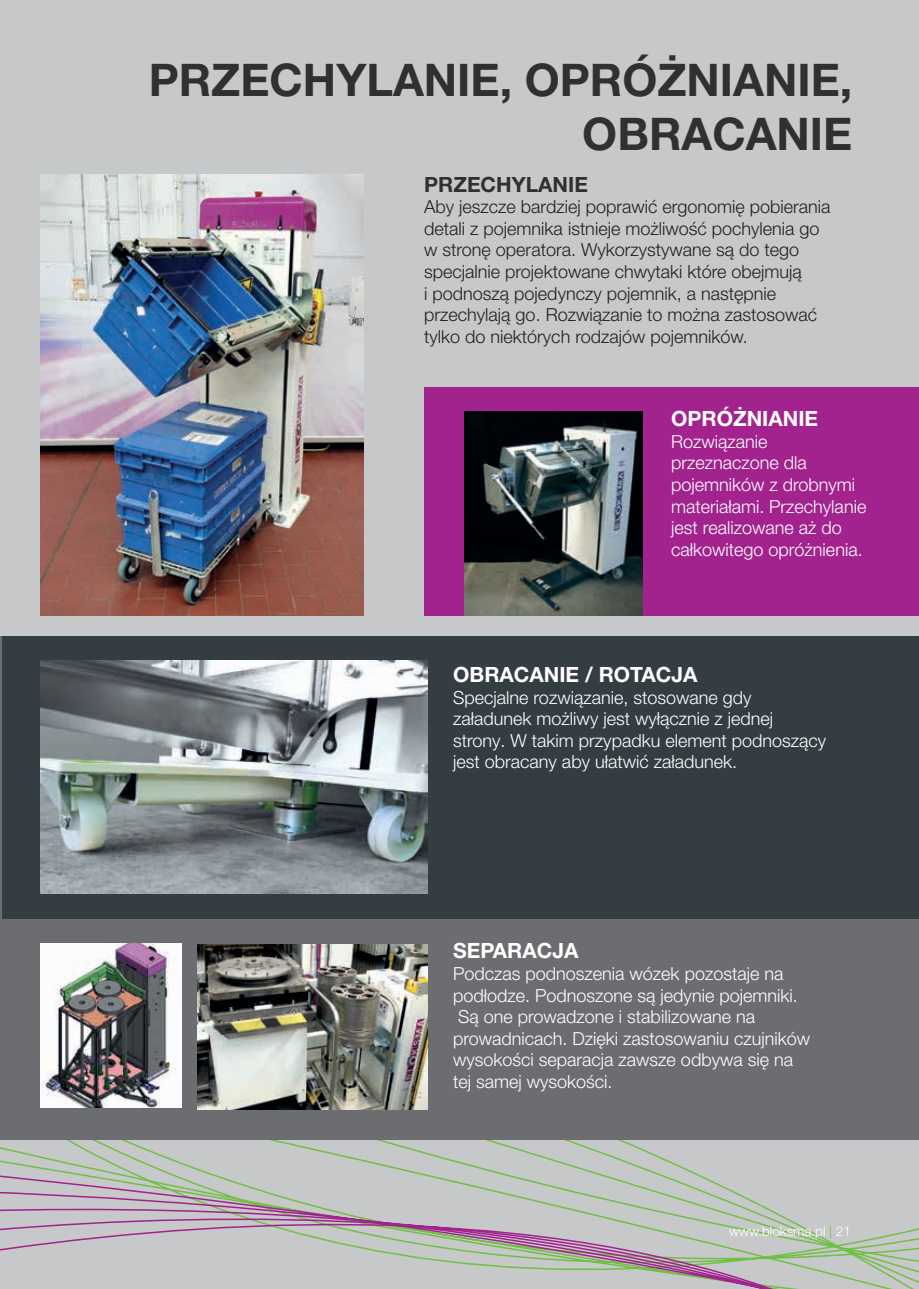
<style>
.page{position:relative;width:919px;height:1289px;background:#fff}
.page>*{position:absolute;margin:0;border:0;box-sizing:border-box;transform-origin:0 0}
.t1{font:700 45px/54px "Helvetica Neue LT Pro";color:#312f30;text-align:right}
.t2{font:700 21px "Helvetica Neue LT Pro";color:#fff}
.t3{font:700 21px "Helvetica Neue LT Pro";color:#312f30}
.t4{font:300 18px/21.6px "Helvetica Neue LT Pro";color:#fff}
.t5{font:300 18px/21.6px "Helvetica Neue LT Pro";color:#231f20}
.t6{font:300 13.5px "Helvetica Neue LT Pro";color:#fff}
.s1{color:#71bf44}
</style>
<div class="page">
<div style="left:0;top:0;width:918px;height:1288px;background:#c7c8ca"></div>
<svg style="left:0;top:1140px;width:918px;height:148px"></svg>
<div style="left:0;top:636px;width:918px;height:504px;background:#6c6d70"></div>
<div style="left:2px;top:636px;width:916px;height:282px;background:#343d42"></div>
<div style="left:424px;top:387px;width:494px;height:228px;background:#a2238e"></div>
<img style="left:40px;top:175px;width:323px;height:440px">
<img style="left:464px;top:411px;width:178px;height:204px">
<img style="left:40px;top:660px;width:387px;height:233px">
<img style="left:40px;top:943px;width:141px;height:164px">
<img style="left:197px;top:944px;width:230px;height:165px">
<h1 class="t1" style="left:149px;top:52px;width:705px">PRZECHYLANIE, OPRÓŻNIANIE,<br>OBRACANIE</h1>
<p class="t3" style="left:424px;top:171px;width:165px">PRZECHYLANIE</p>
<p class="t5" style="left:424px;top:196px;width:408px">Aby jeszcze bardziej poprawić ergonomię pobierania detali z pojemnika istnieje możliwość pochylenia go w stronę operatora. Wykorzystywane są do tego specjalnie projektowane chwytaki które obejmują<br>i podnoszą pojedynczy pojemnik, a następnie przechylają go. Rozwiązanie to można zastosować tylko do niektórych rodzajów pojemników.</p>
<p class="t2" style="left:671px;top:405px;width:148px">OPRÓŻNIANIE</p>
<p class="t4" style="left:671px;top:430px;width:197px">Rozwiązanie przeznaczone dla pojemników z drobnymi materiałami. Przechylanie jest realizowane aż do całkowitego opróżnienia.</p>
<p class="t2" style="left:453px;top:661px;width:246px">OBRACANIE / ROTACJA</p>
<p class="t4" style="left:453px;top:686px;width:374px">Specjalne rozwiązanie, stosowane gdy załadunek możliwy jest wyłącznie z jednej strony. W takim przypadku element podnoszący jest obracany aby ułatwić załadunek.</p>
<p class="t2" style="left:453px;top:937px;width:127px">SEPARACJA</p>
<p class="t4" style="left:453px;top:962px;width:358px">Podczas podnoszenia wózek pozostaje na podłodze. Podnoszone są jedynie pojemniki.<br>Są one prowadzone i stabilizowane na prowadnicach. Dzięki zastosowaniu czujników wysokości separacja zawsze odbywa się na tej samej wysokości.</p>
<p class="t6" style="left:729px;top:1222px;width:123px">www.bloksma.pl <span class="s1">|</span> 21</p>
</div>
